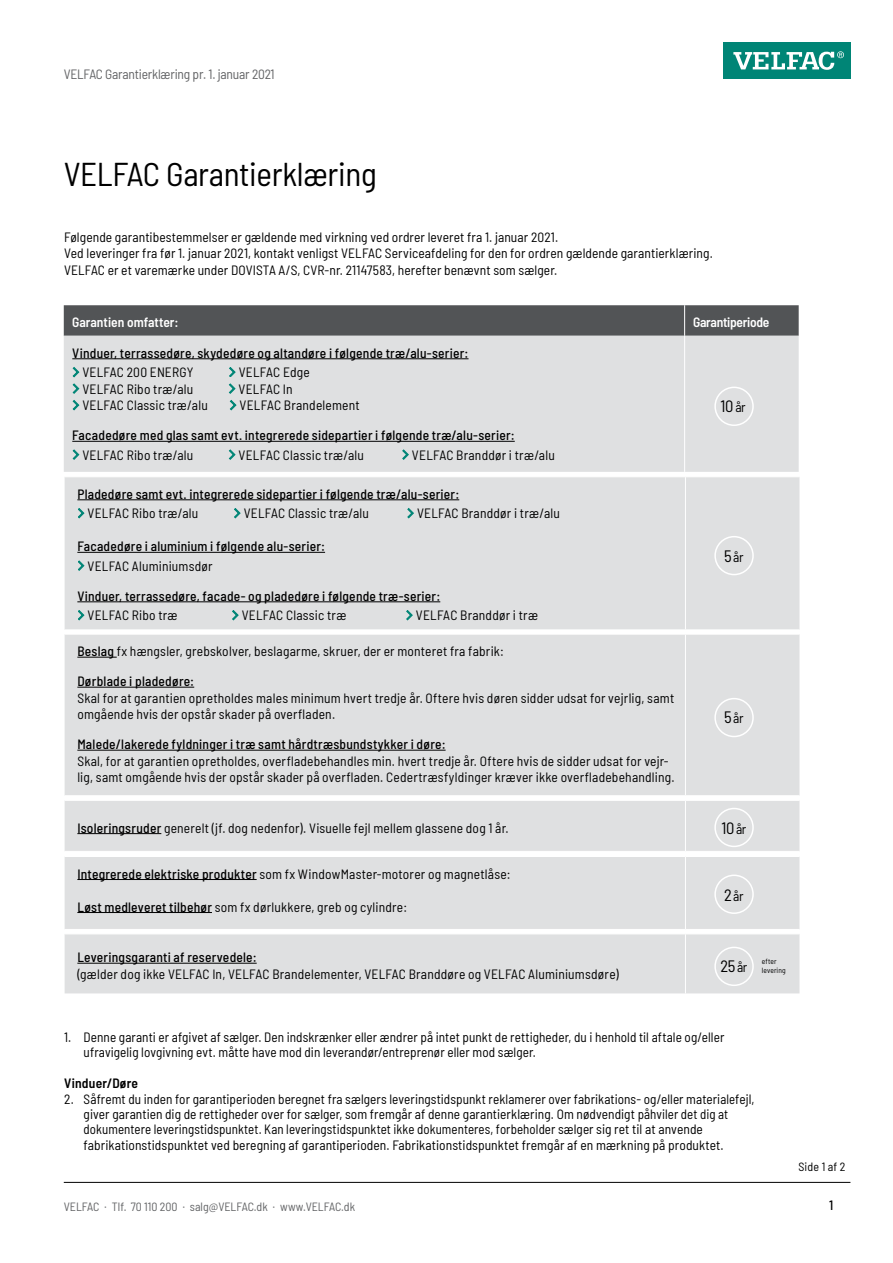
<style>
.page{position:relative;width:893px;height:1263px;background:#fff}
.page>*{position:absolute;margin:0;border:0;box-sizing:border-box;transform-origin:0 0}
.t1{font:semi-condensed 33px "Barlow";letter-spacing:-.01em;color:#000}
.t2{font:semi-condensed 16.5px "Barlow";color:#000}
.t3{font:semi-condensed 13.5px/16.5px "Barlow";letter-spacing:.01em;color:#000}
.t4{font:500 semi-condensed 13.5px "Barlow";letter-spacing:.015em;color:#000}
.t5{font:semi-condensed 13.5px "Barlow";letter-spacing:-.015em;color:#636466}
.t6{font:600 semi-condensed 13.5px "Barlow";letter-spacing:-.005em;color:#fff}
.t7{font:600 semi-condensed 13.5px "Barlow";letter-spacing:.015em;color:#000}
.t8{font:semi-condensed 12px "Barlow";color:#636466}
.t9{font:semi-condensed 12px "Barlow";letter-spacing:.02em;color:#000}
.t10{font:semi-condensed 7.5px/9px "Barlow";letter-spacing:.01em;color:#000}
.s1{font-size:13.5px}
.s2{font-weight:500}
.s3{font-size:16.5px}
</style>
<div class="page">
<div style="left:723px;top:43px;width:127px;height:36px;background:#008576"></div>
<svg style="left:733px;top:51px;width:111px;height:19px"></svg>
<hr style="left:64px;top:1182px;width:786px;height:1px;background:#000">
<div style="left:65px;top:857px;width:734px;height:72px;background:#dfe0e1"></div>
<hr style="left:685px;top:857px;width:1px;height:72px;background:#fff">
<hr style="left:77px;top:879px;width:180px;height:1px;background:#000">
<hr style="left:77px;top:912px;width:135px;height:1px;background:#000">
<div style="left:65px;top:934px;width:734px;height:59px;background:#dfe0e1"></div>
<hr style="left:685px;top:934px;width:1px;height:59px;background:#fff">
<hr style="left:77px;top:963px;width:180px;height:1px;background:#000">
<div style="left:65px;top:477px;width:734px;height:152px;background:#dfe0e1"></div>
<hr style="left:685px;top:477px;width:1px;height:152px;background:#fff">
<hr style="left:77px;top:499px;width:382px;height:1px;background:#000">
<hr style="left:77px;top:552px;width:248px;height:1px;background:#000">
<hr style="left:77px;top:601px;width:363px;height:1px;background:#000">
<svg style="left:78px;top:508px;width:6px;height:10px"></svg>
<svg style="left:234px;top:508px;width:6px;height:10px"></svg>
<svg style="left:407px;top:508px;width:7px;height:10px"></svg>
<svg style="left:78px;top:561px;width:6px;height:9px"></svg>
<svg style="left:78px;top:610px;width:6px;height:10px"></svg>
<svg style="left:232px;top:610px;width:6px;height:10px"></svg>
<svg style="left:406px;top:610px;width:6px;height:10px"></svg>
<div style="left:65px;top:635px;width:734px;height:160px;background:#dfe0e1"></div>
<hr style="left:685px;top:634px;width:1px;height:161px;background:#fff">
<hr style="left:77px;top:657px;width:40px;height:1px;background:#000">
<hr style="left:77px;top:687px;width:117px;height:1px;background:#000">
<hr style="left:77px;top:750px;width:369px;height:1px;background:#000">
<div style="left:65px;top:801px;width:734px;height:50px;background:#dfe0e1"></div>
<hr style="left:685px;top:801px;width:1px;height:50px;background:#fff">
<hr style="left:77px;top:833px;width:84px;height:1px;background:#000">
<div style="left:64px;top:305px;width:735px;height:31px;background:#525456"></div>
<div style="left:64px;top:336px;width:735px;height:136px;background:#dfe0e1"></div>
<hr style="left:684px;top:305px;width:1px;height:31px;background:#fff">
<hr style="left:684px;top:336px;width:1px;height:136px;background:#fff">
<hr style="left:72px;top:358px;width:397px;height:1px;background:#000">
<hr style="left:72px;top:441px;width:443px;height:1px;background:#000">
<svg style="left:73px;top:367px;width:6px;height:10px"></svg>
<svg style="left:229px;top:367px;width:6px;height:10px"></svg>
<svg style="left:73px;top:384px;width:6px;height:10px"></svg>
<svg style="left:229px;top:384px;width:6px;height:10px"></svg>
<svg style="left:73px;top:400px;width:6px;height:10px"></svg>
<svg style="left:230px;top:400px;width:6px;height:10px"></svg>
<svg style="left:73px;top:450px;width:6px;height:10px"></svg>
<svg style="left:229px;top:450px;width:6px;height:10px"></svg>
<svg style="left:402px;top:450px;width:7px;height:10px"></svg>
<div style="left:714px;top:387px;width:40px;height:39px;border:2px solid #fff;border-radius:50%"></div>
<div style="left:714px;top:536px;width:40px;height:39px;border:2px solid #fff;border-radius:50%"></div>
<div style="left:714px;top:698px;width:40px;height:39px;border:2px solid #fff;border-radius:50%"></div>
<div style="left:714px;top:874px;width:40px;height:40px;border:2px solid #fff;border-radius:50%"></div>
<div style="left:714px;top:947px;width:40px;height:39px;border:2px solid #fff;border-radius:50%"></div>
<div style="left:714px;top:808px;width:40px;height:39px;border:2px solid #fff;border-radius:50%"></div>
<p class="t5" style="left:64px;top:64px;width:212px">VELFAC Garantierklæring pr. 1. januar 2021</p>
<h1 class="t1" style="left:64px;top:150px;width:314px">VELFAC Garantierklæring</h1>
<p class="t3" style="left:64px;top:228px;width:650px">Følgende garantibestemmelser er gældende med virkning ved ordrer leveret fra 1. januar 2021.<br>Ved leveringer fra før 1. januar 2021, kontakt venligst VELFAC Serviceafdeling for den for ordren gældende garantierklæring.<br>VELFAC er et varemærke under DOVISTA A/S, CVR-nr. 21147583, herefter benævnt som sælger.</p>
<p class="t6" style="left:72px;top:313px;width:108px">Garantien omfatter:</p>
<p class="t6" style="left:693px;top:313px;width:78px">Garantiperiode</p>
<p class="t4" style="left:72px;top:343px;width:398px">Vinduer, terrassedøre, skydedøre og altandøre i følgende træ/alu-serier:</p>
<p class="t3" style="left:82px;top:363px;width:113px">VELFAC 200 ENERGY</p>
<p class="t3" style="left:239px;top:363px;width:73px">VELFAC Edge</p>
<p class="t3" style="left:82px;top:380px;width:112px">VELFAC Ribo træ/alu</p>
<p class="t3" style="left:239px;top:380px;width:56px">VELFAC In</p>
<p class="t3" style="left:82px;top:396px;width:127px">VELFAC Classic træ/alu</p>
<p class="t3" style="left:240px;top:396px;width:122px">VELFAC Brandelement</p>
<p class="t4" style="left:72px;top:426px;width:444px">Facadedøre med glas samt evt. integrerede sidepartier i følgende træ/alu-serier:</p>
<p class="t3" style="left:82px;top:446px;width:112px">VELFAC Ribo træ/alu</p>
<p class="t3" style="left:239px;top:446px;width:127px">VELFAC Classic træ/alu</p>
<p class="t3" style="left:412px;top:446px;width:144px">VELFAC Branddør i træ/alu</p>
<p class="t2" style="left:720px;top:394px;width:27px">10 <span class="s1">år</span></p>
<p class="t4" style="left:77px;top:484px;width:383px">Pladedøre samt evt. integrerede sidepartier i følgende træ/alu-serier:</p>
<p class="t3" style="left:88px;top:504px;width:112px">VELFAC Ribo træ/alu</p>
<p class="t3" style="left:244px;top:504px;width:127px">VELFAC Classic træ/alu</p>
<p class="t3" style="left:417px;top:504px;width:144px">VELFAC Branddør i træ/alu</p>
<p class="t4" style="left:77px;top:537px;width:249px">Facadedøre i aluminium i følgende alu-serier:</p>
<p class="t3" style="left:88px;top:557px;width:127px">VELFAC Aluminiumsdør</p>
<p class="t4" style="left:77px;top:586px;width:364px">Vinduer, terrassedøre, facade- og pladedøre i følgende træ-serier:</p>
<p class="t3" style="left:88px;top:606px;width:92px">VELFAC Ribo træ</p>
<p class="t3" style="left:242px;top:606px;width:106px">VELFAC Classic træ</p>
<p class="t3" style="left:416px;top:606px;width:124px">VELFAC Branddør i træ</p>
<p class="t3" style="left:77px;top:642px;width:428px"><span class="s2">Beslag</span> fx hængsler, grebskolver, beslagarme, skruer, der er monteret fra fabrik:</p>
<p class="t4" style="left:77px;top:671px;width:118px">Dørblade i pladedøre:</p>
<p class="t3" style="left:77px;top:688px;width:598px">Skal for at garantien opretholdes males minimum hvert tredje år. Oftere hvis døren sidder udsat for vejrlig, samt omgående hvis der opstår skader på overfladen.</p>
<p class="t4" style="left:77px;top:734px;width:370px">Malede/lakerede fyldninger i træ samt hårdtræsbundstykker i døre:</p>
<p class="t3" style="left:77px;top:751px;width:599px">Skal, for at garantien opretholdes, overfladebehandles min. hvert tredje år. Oftere hvis de sidder udsat for vejr&shy;lig, samt omgående hvis der opstår skader på overfladen. Cedertræsfyldinger kræver ikke overfladebehandling.</p>
<p class="t3" style="left:724px;top:547px;width:21px"><span class="s3">5</span> år</p>
<p class="t3" style="left:724px;top:709px;width:21px"><span class="s3">5</span> år</p>
<p class="t3" style="left:77px;top:818px;width:433px"><span class="s2">Isoleringsruder</span> generelt (jf. dog nedenfor). Visuelle fejl mellem glassene dog 1 år.</p>
<p class="t2" style="left:722px;top:816px;width:26px">10 <span class="s1">år</span></p>
<p class="t3" style="left:77px;top:864px;width:435px"><span class="s2">Integrerede elektriske produkter</span> som fx WindowMaster-motorer og magnetlåse:</p>
<p class="t3" style="left:77px;top:897px;width:331px"><span class="s2">Løst medleveret tilbehør</span> som fx dørlukkere, greb og cylindre:</p>
<p class="t4" style="left:77px;top:947px;width:181px">Leveringsgaranti af reservedele:</p>
<p class="t3" style="left:77px;top:964px;width:543px">(gælder dog ikke VELFAC In, VELFAC Brandelementer, VELFAC Branddøre og VELFAC Aluminiumsdøre)</p>
<p class="t3" style="left:724px;top:887px;width:21px"><span class="s3">2</span> år</p>
<p class="t2" style="left:721px;top:954px;width:28px">25 <span class="s1">år</span></p>
<p class="t10" style="left:762px;top:956px;width:25px">efter levering</p>
<p class="t3" style="left:84px;top:1028px;width:642px;line-height:15.5px;text-indent:-20px">1. Denne garanti er afgivet af sælger. Den indskrænker eller ændrer på intet punkt de rettigheder, du i henhold til aftale og/eller ufravigelig lovgivning evt. måtte have mod din leverandør/entreprenør eller mod sælger.</p>
<p class="t7" style="left:64px;top:1073px;width:76px">Vinduer/Døre</p>
<p class="t3" style="left:84px;top:1090px;width:672px;line-height:15.6px;text-indent:-19px">2. Såfremt du inden for garantiperioden beregnet fra sælgers leveringstidspunkt reklamerer over fabrikations- og/eller materialefejl, giver garantien dig de rettigheder over for sælger, som fremgår af denne garantierklæring. Om nødvendigt påhviler det dig at dokumentere leveringstidspunktet. Kan leveringstidspunktet ikke dokumenteres, forbeholder sælger sig ret til at anvende fabrikationstidspunktet ved beregning af garantiperioden. Fabrikationstidspunktet fremgår af en mærkning på produktet.</p>
<p class="t9" style="left:798px;top:1158px;width:48px">Side 1 af 2</p>
<p class="t8" style="left:64px;top:1198px;width:293px">VELFAC . Tlf. 70 110 200 . salg@VELFAC.dk . www.VELFAC.dk</p>
<p class="t4" style="left:829px;top:1195px;width:6px">1</p>
</div>
